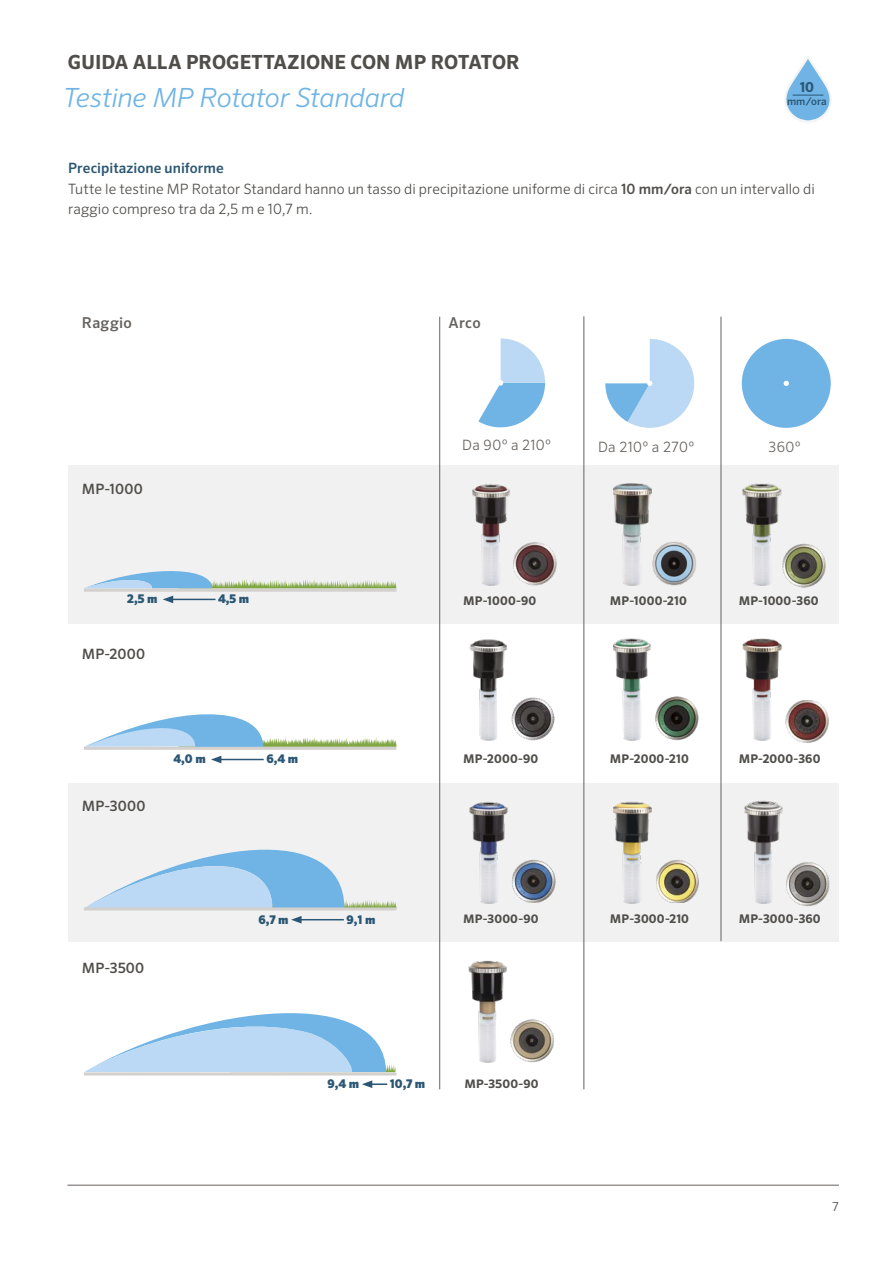
<style>
.page{position:relative;width:893px;height:1263px;background:#fff}
.page>*{position:absolute;margin:0;border:0;box-sizing:border-box;transform-origin:0 0}
.t1{font:italic 300 26.4px "Sero Pro";letter-spacing:-.015em;color:#6fb4e5}
.t2{font:700 19.5px "Sero Pro";color:#504e4b}
.t3{font:500 15px "Sero Pro";letter-spacing:.02em;color:#66625f}
.t4{font:300 14.25px/21.3px "Sero Pro";letter-spacing:.005em;color:#504e4b}
.t5{font:500 14.25px "Sero Pro";letter-spacing:.015em;color:#504e4b}
.t6{font:300 14.25px "Sero Pro";letter-spacing:.025em;color:#66625f}
.t7{font:700 13.8px "Sero Pro";color:#2b5774}
.t8{font:300 12.3px "Sero Pro";color:#504e4b}
.t9{font:700 12px "Sero Pro";letter-spacing:.015em;color:#504e4b}
.t10{font:900 12px "Sero Pro";color:#2b5774}
.t11{font:700 11.7px "Sero Pro";letter-spacing:.015em;color:#504e4b}
.t12{font:500 10.5px "Sero Pro";color:#2b5774}
.s1{font-weight:500;color:#2b5774}
.s2{font-weight:500}
.s3{font-size:15px}
</style>
<div class="page">
<hr style="left:68px;top:1185px;width:771px;height:1px;background:#66625f">
<div style="left:68px;top:465px;width:771px;height:158px;background:#f1f1f1"></div>
<div style="left:68px;top:783px;width:771px;height:158px;background:#f1f1f1"></div>
<svg style="left:478px;top:338px;width:67px;height:89px"></svg>
<svg style="left:605px;top:339px;width:89px;height:89px"></svg>
<svg style="left:742px;top:339px;width:89px;height:89px"></svg>
<img style="left:511px;top:697px;width:43px;height:43px">
<img style="left:470px;top:639px;width:37px;height:102px">
<img style="left:655px;top:697px;width:44px;height:43px">
<img style="left:613px;top:638px;width:38px;height:103px">
<img style="left:785px;top:700px;width:44px;height:43px">
<img style="left:743px;top:638px;width:38px;height:103px">
<svg style="left:85px;top:571px;width:311px;height:17px"></svg>
<hr style="left:171px;top:599px;width:44px;height:1px;background:#2b5774">
<svg style="left:163px;top:596px;width:10px;height:7px"></svg>
<hr style="left:84px;top:589px;width:312px;height:3px;background:#d3d0ce">
<svg style="left:84px;top:714px;width:313px;height:34px"></svg>
<hr style="left:219px;top:759px;width:45px;height:1px;background:#2b5774">
<svg style="left:211px;top:756px;width:10px;height:7px"></svg>
<hr style="left:84px;top:747px;width:312px;height:3px;background:#d3d0ce">
<svg style="left:86px;top:849px;width:310px;height:58px"></svg>
<hr style="left:299px;top:919px;width:45px;height:1px;background:#2b5774">
<svg style="left:291px;top:916px;width:11px;height:7px"></svg>
<hr style="left:84px;top:907px;width:312px;height:3px;background:#d3d0ce">
<svg style="left:84px;top:1013px;width:311px;height:59px"></svg>
<svg style="left:362px;top:1080px;width:25px;height:8px"></svg>
<hr style="left:84px;top:1072px;width:312px;height:3px;background:#d3d0ce">
<hr style="left:584px;top:316px;width:1px;height:773px;background:#66625f">
<hr style="left:439px;top:317px;width:1px;height:772px;background:#66625f">
<hr style="left:721px;top:317px;width:1px;height:624px;background:#66625f">
<img style="left:513px;top:542px;width:44px;height:44px">
<img style="left:472px;top:484px;width:38px;height:102px">
<img style="left:512px;top:859px;width:44px;height:43px">
<img style="left:470px;top:802px;width:38px;height:102px">
<img style="left:652px;top:541px;width:44px;height:45px">
<img style="left:613px;top:483px;width:39px;height:103px">
<img style="left:656px;top:860px;width:43px;height:43px">
<img style="left:613px;top:802px;width:39px;height:102px">
<img style="left:782px;top:543px;width:44px;height:44px">
<img style="left:743px;top:483px;width:38px;height:103px">
<img style="left:786px;top:862px;width:44px;height:44px">
<img style="left:744px;top:801px;width:39px;height:103px">
<img style="left:510px;top:1019px;width:44px;height:43px">
<img style="left:469px;top:960px;width:38px;height:103px">
<svg style="left:784px;top:56px;width:48px;height:66px"></svg>
<hr style="left:793px;top:95px;width:30px;height:1px;background:#2b5774">
<h2 class="t2" style="left:68px;top:50px;width:453px">GUIDA ALLA PROGETTAZIONE CON MP ROTATOR</h2>
<h1 class="t1" style="left:63px;top:82px;width:343px">Testine MP Rotator Standard</h1>
<p class="t7" style="left:800px;top:78px;width:16px">10</p>
<p class="t12" style="left:787px;top:95px;width:41px">mm/ora</p>
<p class="t4" style="left:68px;top:157px;width:748px"><span class="s1">Precipitazione uniforme<br></span>Tutte le testine MP Rotator Standard hanno un tasso di precipitazione uniforme di circa <span class="s2">10 mm/ora</span> con un intervallo di</p>
<p class="t4" style="left:68px;top:198px;width:246px">raggio compreso tra da 2,5 m e 10,7 m.</p>
<p class="t3" style="left:82px;top:314px;width:51px">Raggio</p>
<p class="t3" style="left:448px;top:314px;width:34px">Arco</p>
<p class="t5" style="left:82px;top:480px;width:62px">MP-1000</p>
<p class="t10" style="left:127px;top:591px;width:32px">2,5 m</p>
<p class="t10" style="left:218px;top:591px;width:33px">4,5 m</p>
<p class="t5" style="left:82px;top:646px;width:65px">MP-2000</p>
<p class="t5" style="left:82px;top:797px;width:65px">MP-3000</p>
<p class="t10" style="left:173px;top:752px;width:34px">4,0 m</p>
<p class="t10" style="left:266px;top:752px;width:33px">6,4 m</p>
<p class="t5" style="left:82px;top:959px;width:64px">MP-3500</p>
<p class="t10" style="left:259px;top:912px;width:31px">6,7 m</p>
<p class="t10" style="left:346px;top:912px;width:31px">9,1 m</p>
<p class="t6" style="left:462px;top:436px;width:90px">Da 90<span class="s3">º</span> a 210<span class="s3">º</span></p>
<p class="t6" style="left:598px;top:438px;width:97px">Da 210<span class="s3">º</span> a 270<span class="s3">º</span></p>
<p class="t6" style="left:768px;top:439px;width:33px">360<span class="s3">º</span></p>
<p class="t9" style="left:463px;top:593px;width:75px">MP-1000-90</p>
<p class="t9" style="left:610px;top:593px;width:78px">MP-1000-210</p>
<p class="t9" style="left:739px;top:593px;width:81px">MP-1000-360</p>
<p class="t9" style="left:463px;top:751px;width:76px">MP-2000-90</p>
<p class="t9" style="left:610px;top:751px;width:80px">MP-2000-210</p>
<p class="t9" style="left:739px;top:751px;width:83px">MP-2000-360</p>
<p class="t11" style="left:463px;top:912px;width:77px">MP-3000-90</p>
<p class="t9" style="left:610px;top:911px;width:81px">MP-3000-210</p>
<p class="t9" style="left:739px;top:911px;width:83px">MP-3000-360</p>
<p class="t10" style="left:327px;top:1076px;width:33px">9,4 m</p>
<p class="t10" style="left:390px;top:1076px;width:37px">10,7 m</p>
<p class="t11" style="left:464px;top:1076px;width:76px">MP-3500-90</p>
<p class="t8" style="left:832px;top:1199px;width:8px">7</p>
</div>
